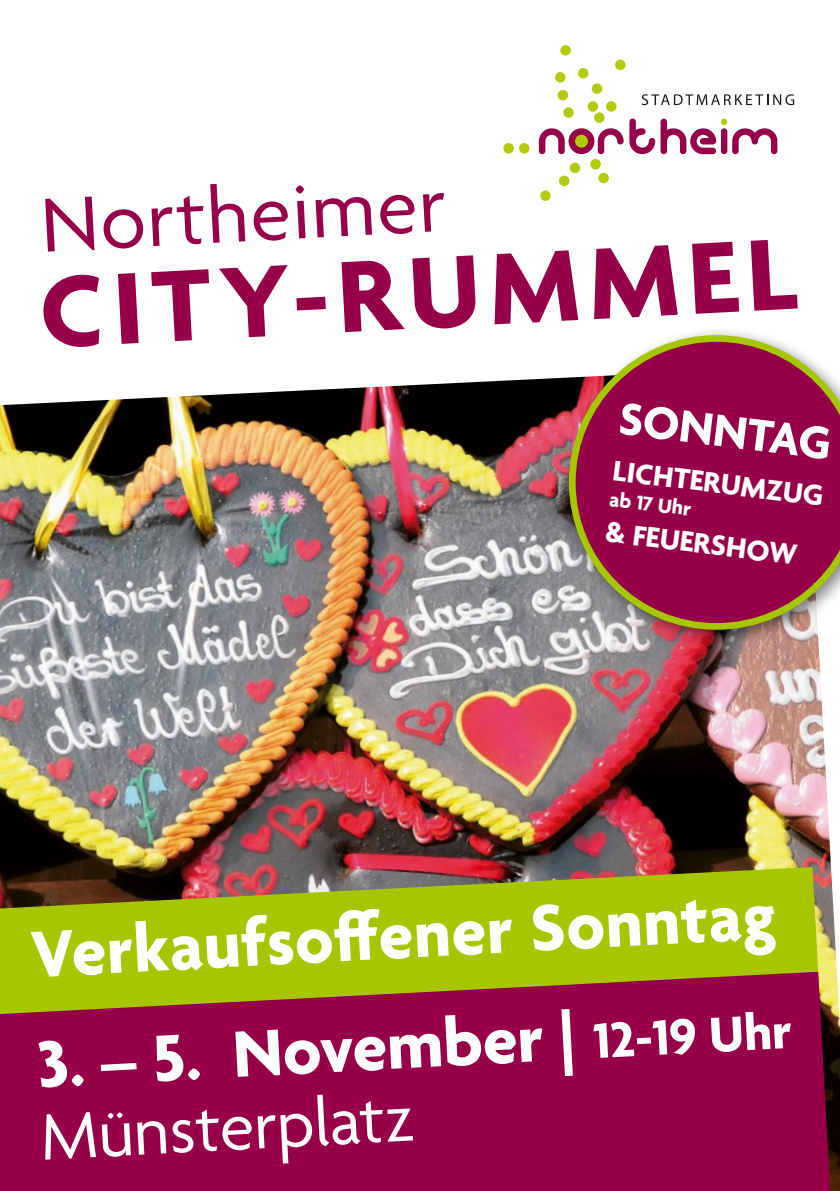
<style>
.page{position:relative;width:840px;height:1191px;background:#fff}
.page>*{position:absolute;margin:0;border:0;box-sizing:border-box;transform-origin:0 0}
.t1{font:700 109.8px "Agenda";color:#960048}
.t2{font:82.6px "Agenda";color:#960048}
.t3{font:700 70.8px/72.6px "Agenda";color:#fff}
.t4{font:700 48.8px "Agenda";color:#fff}
.t5{font:700 30.8px "Agenda";color:#fff}
.t6{font:700 21.6px "Agenda";color:#fff}
.s1{font-size:53.4px}
.s2{font-weight:400}
</style>
<div class="page">
<img style="left:0;top:378px;width:839px;height:813px">
<svg style="left:629px;top:119px;width:148px;height:35px"></svg>
<svg style="left:641px;top:94px;width:152px;height:11px"></svg>
<svg style="left:538px;top:128px;width:85px;height:26px"></svg>
<svg style="left:605px;top:101px;width:11px;height:11px"></svg>
<div style="left:614px;top:60px;width:11px;height:10px;background:#b2cb0c;border-radius:50%"></div>
<svg style="left:593px;top:112px;width:11px;height:11px"></svg>
<div style="left:587px;top:101px;width:10px;height:11px;background:#b2cb0c;border-radius:50%"></div>
<div style="left:591px;top:83px;width:11px;height:11px;background:#b2cb0c;border-radius:50%"></div>
<div style="left:577px;top:68px;width:11px;height:10px;background:#b2cb0c;border-radius:50%"></div>
<div style="left:563px;top:107px;width:10px;height:11px;background:#b2cb0c;border-radius:50%"></div>
<div style="left:560px;top:45px;width:10px;height:11px;background:#b2cb0c;border-radius:50%"></div>
<div style="left:557px;top:90px;width:10px;height:10px;background:#b2cb0c;border-radius:50%"></div>
<div style="left:554px;top:72px;width:11px;height:10px;background:#b2cb0c;border-radius:50%"></div>
<div style="left:503px;top:143px;width:10px;height:11px;background:#b2cb0c;border-radius:50%"></div>
<div style="left:518px;top:143px;width:11px;height:11px;background:#b2cb0c;border-radius:50%"></div>
<div style="left:540px;top:190px;width:10px;height:11px;background:#b2cb0c;border-radius:50%"></div>
<div style="left:569px;top:163px;width:11px;height:10px;background:#b2cb0c;border-radius:50%"></div>
<div style="left:558px;top:176px;width:11px;height:10px;background:#b2cb0c;border-radius:50%"></div>
<div style="left:598px;top:173px;width:10px;height:10px;background:#b2cb0c;border-radius:50%"></div>
<div style="left:590px;top:159px;width:10px;height:10px;background:#b2cb0c;border-radius:50%"></div>
<div style="left:0;top:971px;width:829px;height:220px;background:#960048"></div>
<svg style="left:0;top:867px;width:817px;height:147px;background:#9b9712"></svg>
<div style="left:559px;top:326px;width:280px;height:323px;background:#000;opacity:.5"></div>
<svg style="left:568px;top:335px;width:271px;height:295px;background:#9f2d58"></svg>
<p class="t2" style="left:39px;top:181px;width:406px;rotate:-3deg">Northeimer</p>
<h1 class="t1" style="left:37px;top:254px;width:758px;rotate:-3deg">CITY-RUMMEL</h1>
<p class="t4" style="left:622px;top:392px;width:214px;rotate:7deg">SONNTAG</p>
<p class="t5" style="left:614px;top:454px;width:213px;rotate:7deg">LICHTERUMZUG</p>
<p class="t6" style="left:610px;top:487px;width:83px;rotate:7deg">ab 17 Uhr</p>
<p class="t5" style="left:607px;top:515px;width:194px;rotate:7deg">&amp; FEUERSHOW</p>
<p class="t3" style="left:29px;top:922px;width:746px;rotate:-3deg">Verkaufsoff ener Sonntag</p>
<p class="t3" style="left:35px;top:1032px;width:756px;rotate:-3deg">3. – 5. November | <span class="s1">12-19 Uhr<br></span><span class="s2">Münsterplatz</span></p>
</div>
